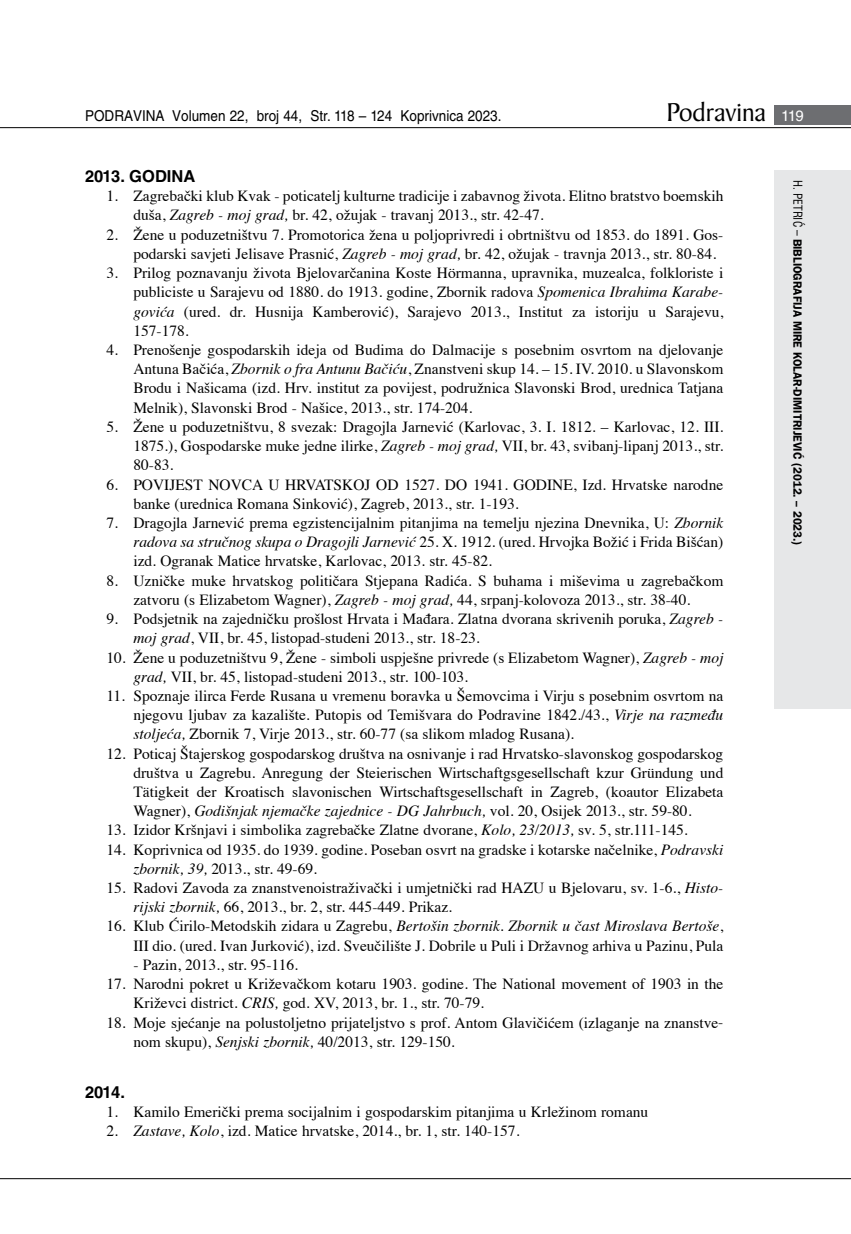
<style>
.page{position:relative;width:851px;height:1234px;background:#fff}
.page>*{position:absolute;margin:0;border:0;box-sizing:border-box;transform-origin:0 0}
.t1{font:27.6px "Baker Signet BT";color:#000}
.t2{font:700 16.5px "Helvetica LT Skin 29";color:#000}
.t3{font:15.45px/19.2px "Times";color:#000}
.t4{font:15px "Helvetica LT Skin 29";color:#000;scale:.9 1}
.t5{font:600 12px "ITC Franklin Gothic Skin 29";letter-spacing:-.005em;color:#000;scale:.95 1}
.s1{font-family:"Helvetica LT Skin 29";font-size:15px;color:#fff}
.s2{font-style:italic}
.s3{font-family:"Helvetica LT Skin 29";font-weight:400;font-stretch:condensed}
</style>
<div class="page">
<div style="left:774px;top:170px;width:76px;height:538px;background:#e6e7e8"></div>
<div style="left:774px;top:105px;width:76px;height:19px;background:#6d6e71"></div>
<hr style="left:0;top:127px;width:850px;height:1px;background:#000">
<hr style="left:0;top:1177px;width:850px;height:1px;background:#000">
<p class="t4" style="left:85px;top:107px;width:464px">PODRAVINA Volumen 22, broj 44, Str. 118 – 124 Koprivnica 2023.</p>
<h1 class="t1" style="left:666px;top:95px;width:139px">Podravina <span class="s1">119</span></h1>
<p class="t2" style="left:85px;top:166px;width:112px">2013. GODINA</p>
<p class="t3" style="left:133px;top:185px;width:591px;text-indent:-27px">1. Zagrebački klub Kvak - poticatelj kulturne tradicije i zabavnog života. Elitno bratstvo boemskih duša, <span class="s2">Zagreb - moj grad,</span> br. 42, ožujak - travanj 2013., str. 42-47.</p>
<p class="t3" style="left:133px;top:223px;width:591px;text-indent:-27px">2. Žene u poduzetništvu 7. Promotorica žena u poljoprivredi i obrtništvu od 1853. do 1891. Gos&shy;podarski savjeti Jelisave Prasnić, <span class="s2">Zagreb - moj grad,</span> br. 42, ožujak - travnja 2013., str. 80-84.</p>
<p class="t3" style="left:133px;top:262px;width:591px;text-align:justify;text-indent:-27px">3. Prilog poznavanju života Bjelovarčanina Koste Hörmanna, upravnika, muzealca, folkloriste i publiciste u Sarajevu od 1880. do 1913. godine, Zbornik radova <span class="s2">Spomenica Ibrahima Karabe&shy;govića</span> (ured. dr. Husnija Kamberović), Sarajevo 2013., Institut za istoriju u Sarajevu, 157-178.</p>
<p class="t3" style="left:133px;top:339px;width:591px;text-align:justify;text-indent:-27px">4. Prenošenje gospodarskih ideja od Budima do Dalmacije s posebnim osvrtom na djelovanje Antuna Bačića, <span class="s2">Zbornik o fra Antunu Bačiću</span>, Znanstveni skup 14. – 15. IV. 2010. u Slavonskom Brodu i Našicama (izd. Hrv. institut za povijest, podružnica Slavonski Brod, urednica Tatjana Melnik), Slavonski Brod - Našice, 2013., str. 174-204.</p>
<p class="t3" style="left:133px;top:415px;width:591px;text-align:justify;text-indent:-27px">5. Žene u poduzetništvu, 8 svezak: Dragojla Jarnević (Karlovac, 3. I. 1812. – Karlovac, 12. III.<br>1875.), Gospodarske muke jedne ilirke, <span class="s2">Zagreb - moj grad,</span> VII, br. 43, svibanj-lipanj 2013., str.<br>80-83<span class="s2">.</span></p>
<p class="t3" style="left:133px;top:473px;width:591px;text-indent:-27px">6. POVIJEST NOVCA U HRVATSKOJ OD 1527. DO 1941. GODINE, Izd. Hrvatske narodne banke (urednica Romana Sinković), Zagreb, 2013., str. 1-193.</p>
<p class="t3" style="left:133px;top:511px;width:591px;text-align:justify;text-indent:-27px">7. Dragojla Jarnević prema egzistencijalnim pitanjima na temelju njezina Dnevnika, U: <span class="s2">Zbornik radova sa stručnog skupa o Dragojli Jarnević</span> 25. X. 1912<span class="s2">.</span> (ured. Hrvojka Božić i Frida Bišćan) izd. Ogranak Matice hrvatske, Karlovac, 2013<span class="s2">.</span> str. 45-82.</p>
<p class="t3" style="left:106px;top:569px;width:618px;text-align:center">8. Uzničke muke hrvatskog političara Stjepana Radića. S buhama i miševima u zagrebačkom zatvoru (s Elizabetom Wagner), <span class="s2">Zagreb - moj grad,</span> 44, srpanj-kolovoza 2013., str. 38-40.</p>
<p class="t3" style="left:133px;top:607px;width:591px;text-indent:-27px">9. Podsjetnik na zajedničku prošlost Hrvata i Mađara. Zlatna dvorana skrivenih poruka, <span class="s2">Zagreb - moj grad</span>, VII, br. 45, listopad-studeni 2013., str. 18-23.</p>
<p class="t3" style="left:133px;top:646px;width:591px;text-indent:-27px">10. Žene u poduzetništvu 9, Žene - simboli uspješne privrede (s Elizabetom Wagner), <span class="s2">Zagreb - moj grad,</span> VII, br. 45, listopad-studeni 2013., str. 100-103.</p>
<p class="t3" style="left:133px;top:684px;width:591px;text-align:justify;text-indent:-27px">11. Spoznaje ilirca Ferde Rusana u vremenu boravka u Šemovcima i Virju s posebnim osvrtom na njegovu ljubav za kazalište. Putopis od Temišvara do Podravine 1842./43., <span class="s2">Virje na razmeđu stoljeća,</span> Zbornik 7, Virje 2013., str. 60-77 (sa slikom mladog Rusana).</p>
<p class="t3" style="left:133px;top:742px;width:591px;text-align:justify;text-indent:-27px">12. Poticaj Štajerskog gospodarskog društva na osnivanje i rad Hrvatsko-slavonskog gospodarskog društva u Zagrebu. Anregung der Steierischen Wirtschaftgsgesellschaft kzur Gründung und Tätigkeit der Kroatisch slavonischen Wirtschaftsgesellschaft in Zagreb, (koautor Elizabeta Wagner), <span class="s2">Godišnjak njemačke zajednice - DG Jahrbuch,</span> vol. 20, Osijek 2013., str. 59-80.</p>
<p class="t3" style="left:106px;top:819px;width:582px">13. Izidor Kršnjavi i simbolika zagrebačke Zlatne dvorane, <span class="s2">Kolo, 23/2013,</span> sv. 5, str.111-145<span class="s2">.</span></p>
<p class="t3" style="left:133px;top:838px;width:591px;text-indent:-27px">14. Koprivnica od 1935. do 1939. godine. Poseban osvrt na gradske i kotarske načelnike, <span class="s2">Podravski zbornik, 39,</span> 2013., str. 49-69.</p>
<p class="t3" style="left:133px;top:876px;width:591px;text-indent:-27px">15. Radovi Zavoda za znanstvenoistraživački i umjetnički rad HAZU u Bjelovaru, sv. 1-6., <span class="s2">Histo&shy;rijski zbornik,</span> 66, 2013., br. 2, str. 445-449. Prikaz.</p>
<p class="t3" style="left:106px;top:915px;width:618px;text-align:right">16. Klub Ćirilo-Metodskih zidara u Zagrebu, <span class="s2">Bertošin zbornik. Zbornik u čast Miroslava Bertoše</span>,<br>III dio. (ured. Ivan Jurković), izd. Sveučilište J. Dobrile u Puli i Državnog arhiva u Pazinu, Pula</p>
<p class="t3" style="left:133px;top:953px;width:166px">- Pazin, 2013., str. 95-116.</p>
<p class="t3" style="left:133px;top:972px;width:591px;text-indent:-27px">17. Narodni pokret u Križevačkom kotaru 1903. godine. The National movement of 1903 in the<br>Križevci district. <span class="s2">CRIS,</span> god. XV, 2013, br. 1., str. 70-79.</p>
<p class="t3" style="left:133px;top:1011px;width:591px;text-indent:-27px">18. Moje sjećanje na polustoljetno prijateljstvo s prof. Antom Glavičićem (izlaganje na znanstve&shy;nom skupu), <span class="s2">Senjski zbornik,</span> 40/2013, str. 129-150.</p>
<p class="t2" style="left:85px;top:1081px;width:41px">2014.</p>
<p class="t3" style="left:106px;top:1100px;width:543px">1. Kamilo Emerički prema socijalnim i gospodarskim pitanjima u Krležinom romanu</p>
<p class="t3" style="left:106px;top:1119px;width:414px">2. <span class="s2">Zastave, Kolo</span>, izd. Matice hrvatske, 2014., br. 1, str. 140-157.</p>
<p class="t5" style="left:804px;top:180px;width:386px;rotate:90deg"><span class="s3">H. PETRIĆ –</span> BIBLIOGRAFIJA MIRE KOLAR-DIMITRIJEVIĆ (2012. – 2023.)</p>
</div>
